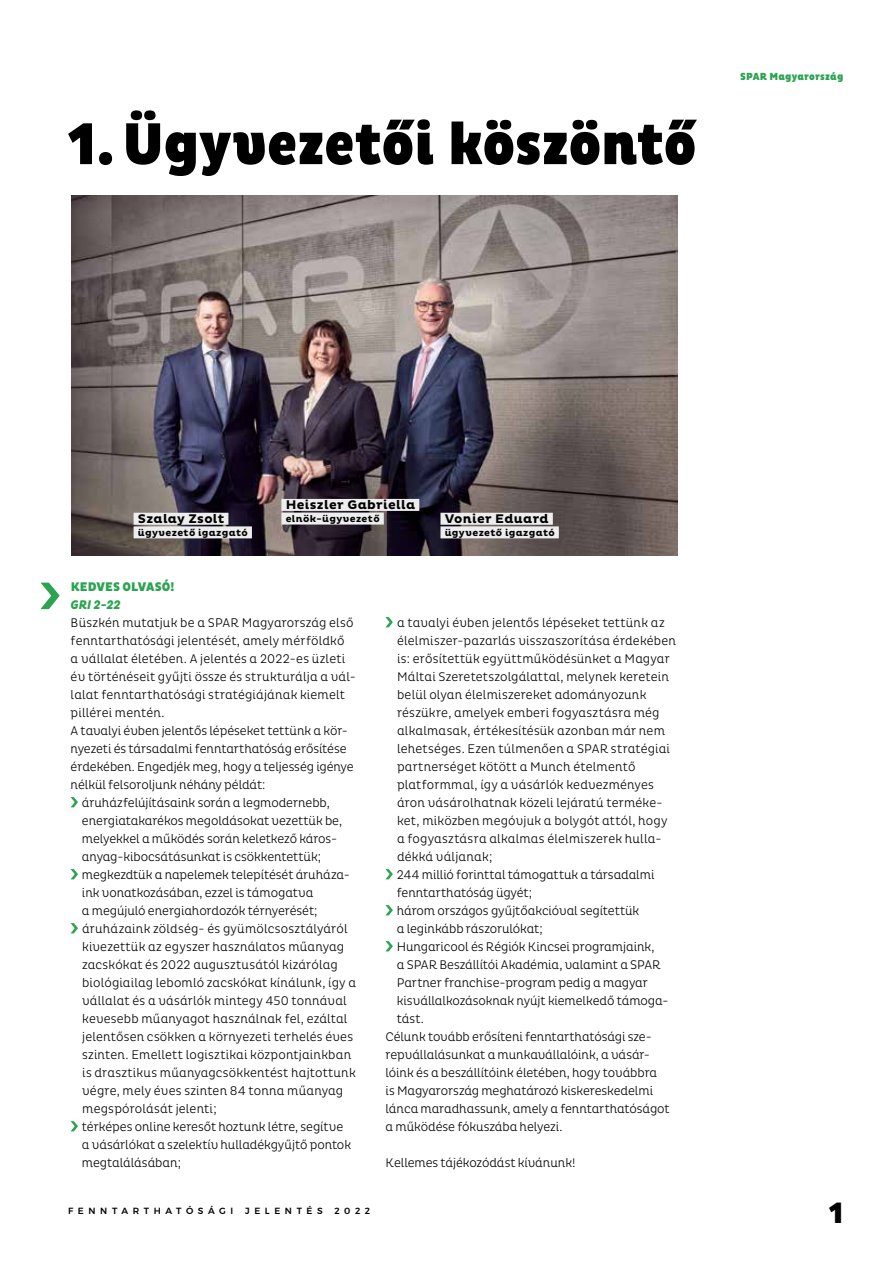
<style>
.page{position:relative;width:893px;height:1263px;background:#fff}
.page>*{position:absolute;margin:0;border:0;box-sizing:border-box;transform-origin:0 0}
.t1{font:900 60px "Pluto Cond";letter-spacing:-.01em;color:#000}
.t2{font:900 30px "Pluto Cond";color:#000}
.t3{font:300 12.75px "Pluto Cond";color:#000}
.t4{font:700 12.75px "Pluto";letter-spacing:.025em;color:#000}
.t5{font:900 12.75px "Pluto Cond";letter-spacing:.005em;color:#2ca351}
.t6{font:italic 800 12.75px "Pluto Cond";color:#2ca351}
.t7{font:900 10.5px "Pluto Cond";letter-spacing:.015em;color:#2ca351}
.t8{font:700 9.75px "Pluto";letter-spacing:.035em;color:#000}
.t9{font:500 9px "Montserrat";letter-spacing:.51em;color:#000}
</style>
<div class="page">
<svg style="left:71px;top:797px;width:7px;height:10px"></svg>
<svg style="left:71px;top:869px;width:7px;height:10px"></svg>
<svg style="left:71px;top:923px;width:7px;height:10px"></svg>
<svg style="left:71px;top:1121px;width:7px;height:10px"></svg>
<svg style="left:41px;top:583px;width:19px;height:26px"></svg>
<img style="left:72px;top:195px;width:605px;height:361px">
<svg style="left:385px;top:617px;width:8px;height:10px"></svg>
<svg style="left:385px;top:869px;width:8px;height:10px"></svg>
<svg style="left:385px;top:905px;width:8px;height:10px"></svg>
<svg style="left:385px;top:941px;width:8px;height:10px"></svg>
<div style="left:134px;top:513px;width:94px;height:12px;background:#ededee"></div>
<div style="left:134px;top:526px;width:118px;height:12px;background:#ededee"></div>
<div style="left:440px;top:513px;width:113px;height:12px;background:#ededee"></div>
<div style="left:440px;top:526px;width:119px;height:12px;background:#ededee"></div>
<div style="left:281px;top:499px;width:138px;height:12px;background:#ededee"></div>
<div style="left:281px;top:512px;width:103px;height:12px;background:#ededee"></div>
<h1 class="t1" style="left:68px;top:109px;width:630px">1.Ügyvezetői köszöntő</h1>
<p class="t7" style="left:740px;top:70px;width:105px">SPAR Magyarország</p>
<p class="t4" style="left:138px;top:511px;width:88px">Szalay Zsolt</p>
<p class="t8" style="left:138px;top:527px;width:111px">ügyvezető igazgató</p>
<p class="t4" style="left:286px;top:497px;width:131px">Heiszler Gabriella</p>
<p class="t8" style="left:286px;top:514px;width:96px">elnök-ügyvezető</p>
<p class="t4" style="left:445px;top:511px;width:106px">Vonier Eduard</p>
<p class="t8" style="left:445px;top:527px;width:111px">ügyvezető igazgató</p>
<p class="t5" style="left:71px;top:580px;width:105px">KEDVES OLVASÓ!</p>
<p class="t6" style="left:71px;top:598px;width:52px">GRI 2-22</p>
<p class="t3" style="left:71px;top:616px;width:284px">Büszkén mutatjuk be a SPAR Magyarország első</p>
<p class="t3" style="left:71px;top:634px;width:275px">fenntarthatósági jelentését, amely mérföldkő</p>
<p class="t3" style="left:71px;top:652px;width:276px">a vállalat életében. A jelentés a 2022-es üzleti</p>
<p class="t3" style="left:71px;top:670px;width:287px">év történéseit gyűjti össze és strukturálja a vál-</p>
<p class="t3" style="left:71px;top:688px;width:276px">lalat fenntarthatósági stratégiájának kiemelt</p>
<p class="t3" style="left:71px;top:706px;width:95px">pillérei mentén.</p>
<p class="t3" style="left:71px;top:724px;width:279px">A tavalyi évben jelentős lépéseket tettünk a kör-</p>
<p class="t3" style="left:71px;top:742px;width:277px">nyezeti és társadalmi fenntarthatóság erősítése</p>
<p class="t3" style="left:71px;top:760px;width:285px">érdekében. Engedjék meg, hogy a teljesség igénye</p>
<p class="t3" style="left:71px;top:778px;width:196px">nélkül felsoroljunk néhány példát:</p>
<p class="t3" style="left:82px;top:796px;width:249px">áruházfelújításaink során a legmodernebb,</p>
<p class="t3" style="left:82px;top:814px;width:262px">energiatakarékos megoldásokat vezettük be,</p>
<p class="t3" style="left:82px;top:832px;width:257px">melyekkel a működés során keletkező káros-</p>
<p class="t3" style="left:82px;top:850px;width:241px">anyag-kibocsátásunkat is csökkentettük;</p>
<p class="t3" style="left:82px;top:868px;width:269px">megkezdtük a napelemek telepítését áruháza-</p>
<p class="t3" style="left:82px;top:886px;width:233px">ink vonatkozásában, ezzel is támogatva</p>
<p class="t3" style="left:82px;top:904px;width:237px">a megújuló energiahordozók térnyerését;</p>
<p class="t3" style="left:82px;top:922px;width:267px">áruházaink zöldség- és gyümölcsosztályáról</p>
<p class="t3" style="left:82px;top:940px;width:264px">kivezettük az egyszer használatos műanyag</p>
<p class="t3" style="left:82px;top:958px;width:257px">zacskókat és 2022 augusztusától kizárólag</p>
<p class="t3" style="left:82px;top:976px;width:275px">biológiailag lebomló zacskókat kínálunk, így a</p>
<p class="t3" style="left:82px;top:994px;width:266px">vállalat és a vásárlók mintegy 450 tonnával</p>
<p class="t3" style="left:82px;top:1012px;width:267px">kevesebb műanyagot használnak fel, ezáltal</p>
<p class="t3" style="left:82px;top:1030px;width:272px">jelentősen csökken a környezeti terhelés éves</p>
<p class="t3" style="left:82px;top:1048px;width:271px">szinten. Emellett logisztikai központjainkban</p>
<p class="t3" style="left:82px;top:1066px;width:275px">is drasztikus műanyagcsökkentést hajtottunk</p>
<p class="t3" style="left:82px;top:1084px;width:262px">végre, mely éves szinten 84 tonna műanyag</p>
<p class="t3" style="left:82px;top:1102px;width:136px">megspórolását jelenti;</p>
<p class="t3" style="left:82px;top:1120px;width:263px">térképes online keresőt hoztunk létre, segítve</p>
<p class="t3" style="left:82px;top:1138px;width:271px">a vásárlókat a szelektív hulladékgyűjtő pontok</p>
<p class="t3" style="left:82px;top:1156px;width:101px">megtalálásában;</p>
<p class="t9" style="left:68px;top:1203px;width:167px">FENNTARTHATÓSÁGI</p>
<p class="t9" style="left:245px;top:1203px;width:79px">JELENTÉS</p>
<p class="t9" style="left:334px;top:1203px;width:37px">2022</p>
<p class="t3" style="left:397px;top:616px;width:269px">a tavalyi évben jelentős lépéseket tettünk az</p>
<p class="t3" style="left:397px;top:634px;width:280px">élelmiszer-pazarlás visszaszorítása érdekében</p>
<p class="t3" style="left:397px;top:652px;width:274px">is: erősítettük együttműködésünket a Magyar</p>
<p class="t3" style="left:397px;top:670px;width:273px">Máltai Szeretetszolgálattal, melynek keretein</p>
<p class="t3" style="left:397px;top:688px;width:251px">belül olyan élelmiszereket adományozunk</p>
<p class="t3" style="left:397px;top:706px;width:264px">részükre, amelyek emberi fogyasztásra még</p>
<p class="t3" style="left:397px;top:724px;width:269px">alkalmasak, értékesítésük azonban már nem</p>
<p class="t3" style="left:397px;top:742px;width:275px">lehetséges. Ezen túlmenően a SPAR stratégiai</p>
<p class="t3" style="left:397px;top:760px;width:240px">partnerséget kötött a Munch ételmentő</p>
<p class="t3" style="left:397px;top:778px;width:258px">platformmal, így a vásárlók kedvezményes</p>
<p class="t3" style="left:397px;top:796px;width:267px">áron vásárolhatnak közeli lejáratú terméke-</p>
<p class="t3" style="left:397px;top:814px;width:272px">ket, miközben megóvjuk a bolygót attól, hogy</p>
<p class="t3" style="left:397px;top:832px;width:266px">a fogyasztásra alkalmas élelmiszerek hulla-</p>
<p class="t3" style="left:397px;top:850px;width:97px">dékká váljanak;</p>
<p class="t3" style="left:397px;top:868px;width:259px">244 millió forinttal támogattuk a társadalmi</p>
<p class="t3" style="left:397px;top:886px;width:137px">fenntarthatóság ügyét;</p>
<p class="t3" style="left:397px;top:904px;width:244px">három országos gyűjtőakcióval segítettük</p>
<p class="t3" style="left:397px;top:922px;width:147px">a leginkább rászorulókat;</p>
<p class="t3" style="left:397px;top:940px;width:259px">Hungaricool és Régiók Kincsei programjaink,</p>
<p class="t3" style="left:397px;top:958px;width:265px">a SPAR Beszállítói Akadémia, valamint a SPAR</p>
<p class="t3" style="left:397px;top:976px;width:252px">Partner franchise-program pedig a magyar</p>
<p class="t3" style="left:397px;top:994px;width:273px">kisvállalkozásoknak nyújt kiemelkedő támoga-</p>
<p class="t3" style="left:397px;top:1012px;width:29px">tást.</p>
<p class="t3" style="left:386px;top:1030px;width:268px">Célunk tovább erősíteni fenntarthatósági sze-</p>
<p class="t3" style="left:386px;top:1048px;width:266px">repvállalásunkat a munkavállalóink, a vásár-</p>
<p class="t3" style="left:386px;top:1066px;width:273px">lóink és a beszállítóink életében, hogy továbbra</p>
<p class="t3" style="left:386px;top:1084px;width:269px">is Magyarország meghatározó kiskereskedelmi</p>
<p class="t3" style="left:386px;top:1102px;width:286px">lánca maradhassunk, amely a fenntarthatóságot</p>
<p class="t3" style="left:386px;top:1120px;width:178px">a működése fókuszába helyezi.</p>
<p class="t3" style="left:386px;top:1156px;width:191px">Kellemes tájékozódást kívánunk!</p>
<h2 class="t2" style="left:829px;top:1195px;width:16px">1</h2>
</div>
